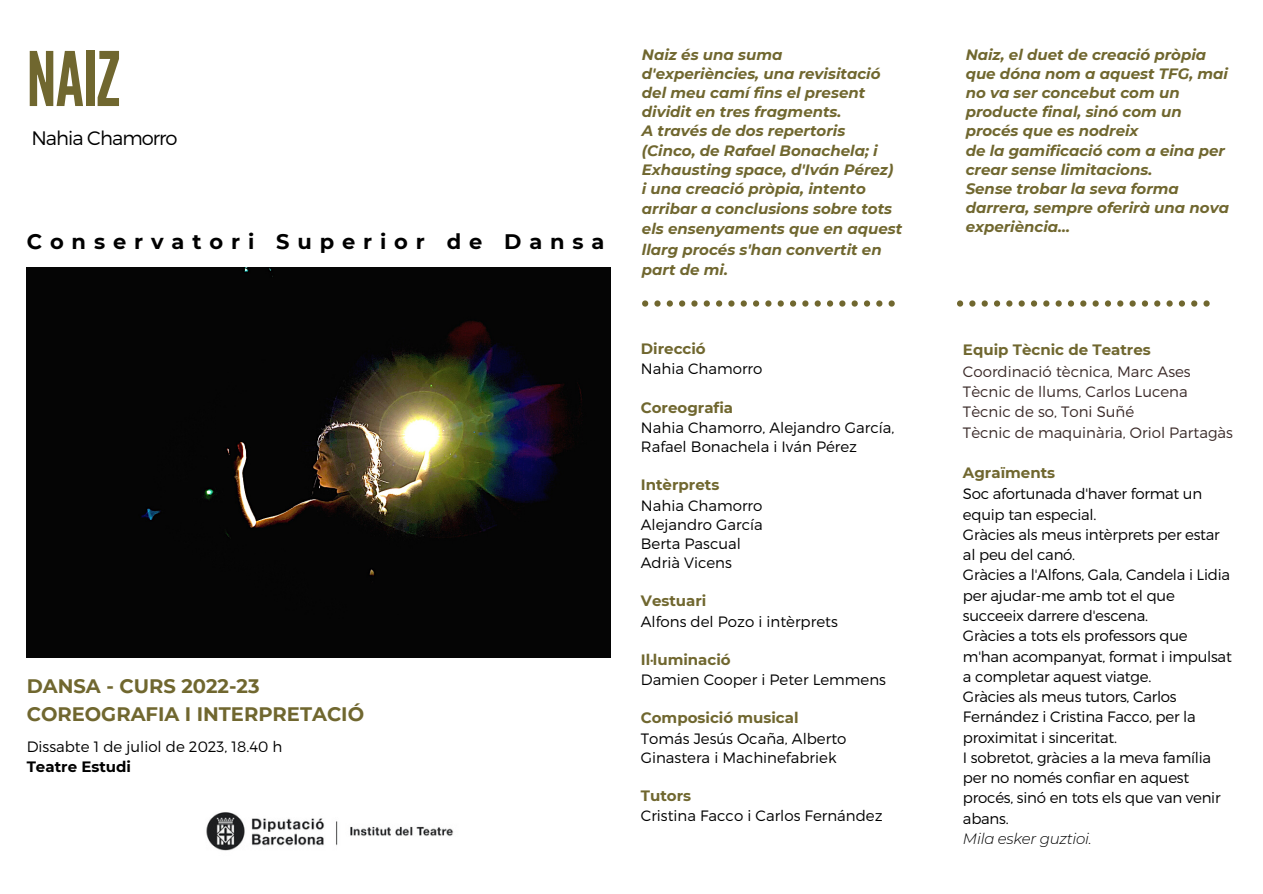
<style>
.page{position:relative;width:1263px;height:894px;background:#fff}
.page>*{position:absolute;margin:0;border:0;box-sizing:border-box;transform-origin:0 0}
.t1{font:75px "League Gothic";color:#70672f}
.t2{font:700 21px "Montserrat";letter-spacing:.375em;color:#000}
.t3{font:700 19.5px "Montserrat";color:#70672f}
.t4{font:300 19.5px "Montserrat";letter-spacing:-.045em;color:#000}
.t5{font:300 15px/20.2px "Montserrat";letter-spacing:-.015em;color:#000}
.t6{font:italic 700 15px/19px "Montserrat";color:#70672f}
.t7{font:300 15px "Montserrat";color:#3a2a28}
.t8{font:700 15px "Montserrat";color:#70672f}
.t9{font:italic 300 15px "Montserrat";letter-spacing:-.015em;color:#000}
.t10{font:700 15px "Montserrat";color:#000}
</style>
<div class="page">
<img style="left:206px;top:812px;width:248px;height:39px">
<img style="left:27px;top:268px;width:583px;height:389px">
<svg style="left:642px;top:300px;width:6px;height:6px"></svg>
<svg style="left:654px;top:300px;width:7px;height:6px"></svg>
<svg style="left:667px;top:300px;width:6px;height:6px"></svg>
<svg style="left:679px;top:300px;width:6px;height:6px"></svg>
<svg style="left:691px;top:300px;width:6px;height:6px"></svg>
<svg style="left:704px;top:300px;width:6px;height:6px"></svg>
<svg style="left:716px;top:300px;width:6px;height:6px"></svg>
<svg style="left:728px;top:300px;width:6px;height:6px"></svg>
<svg style="left:741px;top:300px;width:6px;height:6px"></svg>
<svg style="left:753px;top:300px;width:6px;height:6px"></svg>
<svg style="left:765px;top:300px;width:6px;height:6px"></svg>
<svg style="left:778px;top:300px;width:6px;height:6px"></svg>
<svg style="left:790px;top:300px;width:6px;height:6px"></svg>
<svg style="left:802px;top:300px;width:6px;height:6px"></svg>
<svg style="left:815px;top:300px;width:6px;height:6px"></svg>
<svg style="left:827px;top:300px;width:6px;height:6px"></svg>
<svg style="left:839px;top:300px;width:6px;height:6px"></svg>
<svg style="left:852px;top:300px;width:6px;height:6px"></svg>
<svg style="left:864px;top:300px;width:6px;height:6px"></svg>
<svg style="left:876px;top:300px;width:6px;height:6px"></svg>
<svg style="left:889px;top:300px;width:6px;height:6px"></svg>
<svg style="left:957px;top:300px;width:6px;height:6px"></svg>
<svg style="left:969px;top:300px;width:6px;height:6px"></svg>
<svg style="left:982px;top:300px;width:6px;height:6px"></svg>
<svg style="left:994px;top:300px;width:6px;height:6px"></svg>
<svg style="left:1006px;top:300px;width:6px;height:6px"></svg>
<svg style="left:1019px;top:300px;width:6px;height:6px"></svg>
<svg style="left:1031px;top:300px;width:6px;height:6px"></svg>
<svg style="left:1043px;top:300px;width:6px;height:6px"></svg>
<svg style="left:1056px;top:300px;width:6px;height:6px"></svg>
<svg style="left:1068px;top:300px;width:6px;height:6px"></svg>
<svg style="left:1080px;top:300px;width:6px;height:6px"></svg>
<svg style="left:1092px;top:300px;width:7px;height:6px"></svg>
<svg style="left:1105px;top:300px;width:6px;height:6px"></svg>
<svg style="left:1117px;top:300px;width:6px;height:6px"></svg>
<svg style="left:1129px;top:300px;width:7px;height:6px"></svg>
<svg style="left:1142px;top:300px;width:6px;height:6px"></svg>
<svg style="left:1154px;top:300px;width:6px;height:6px"></svg>
<svg style="left:1166px;top:300px;width:7px;height:6px"></svg>
<svg style="left:1179px;top:300px;width:6px;height:6px"></svg>
<svg style="left:1191px;top:300px;width:6px;height:6px"></svg>
<svg style="left:1203px;top:300px;width:7px;height:6px"></svg>
<p class="t1" style="left:27px;top:36px;width:95px">NAIZ</p>
<p class="t4" style="left:31px;top:125px;width:148px">Nahia Chamorro</p>
<p class="t2" style="left:27px;top:228px;width:579px">Conservatori Superior de Dansa</p>
<p class="t3" style="left:27px;top:674px;width:234px">DANSA - CURS 2022-23</p>
<p class="t3" style="left:27px;top:702px;width:339px">COREOGRAFIA I INTERPRETACIÓ</p>
<p class="t5" style="left:27px;top:735px;width:257px">Dissabte 1 de juliol de 2023, 18.40 h</p>
<p class="t10" style="left:27px;top:757px;width:106px">Teatre Estudi</p>
<p class="t6" style="left:642px;top:45px;width:240px">Naiz és una suma d'experiències, una revisitació del meu camí fins el present dividit en tres fragments.</p>
<p class="t6" style="left:642px;top:121px;width:253px">A través de dos repertoris (Cinco, de Rafael Bonachela; i<br>Exhausting space, d'Iván Pérez)</p>
<p class="t6" style="left:642px;top:178px;width:262px;line-height:20.2px">i una creació pròpia, intento arribar a conclusions sobre tots els ensenyaments que en aquest llarg procés s'han convertit en part de mi.</p>
<p class="t8" style="left:641px;top:339px;width:66px">Direcció</p>
<p class="t5" style="left:641px;top:358px;width:123px">Nahia Chamorro</p>
<p class="t8" style="left:641px;top:398px;width:94px">Coreografia</p>
<p class="t5" style="left:641px;top:417px;width:255px;line-height:19px">Nahia Chamorro, Alejandro García,<br>Rafael Bonachela i Iván Pérez</p>
<p class="t8" style="left:641px;top:475px;width:80px">Intèrprets</p>
<p class="t5" style="left:641px;top:494px;width:123px">Nahia Chamorro</p>
<p class="t5" style="left:641px;top:513px;width:123px">Alejandro García</p>
<p class="t5" style="left:641px;top:532px;width:102px">Berta Pascual</p>
<p class="t5" style="left:641px;top:551px;width:93px">Adrià Vicens</p>
<p class="t8" style="left:641px;top:591px;width:67px">Vestuari</p>
<p class="t5" style="left:641px;top:610px;width:198px">Alfons del Pozo i intèrprets</p>
<p class="t8" style="left:641px;top:650px;width:91px">Il·luminació</p>
<p class="t5" style="left:641px;top:668px;width:247px">Damien Cooper i Peter Lemmens</p>
<p class="t8" style="left:641px;top:708px;width:159px">Composició musical</p>
<p class="t5" style="left:641px;top:727px;width:207px;line-height:19px">Tomás Jesús Ocaña, Alberto<br>Ginastera i Machinefabriek</p>
<p class="t8" style="left:641px;top:786px;width:52px">Tutors</p>
<p class="t5" style="left:641px;top:804px;width:243px">Cristina Facco i Carlos Fernández</p>
<p class="t6" style="left:966px;top:45px;width:264px">Naiz, el duet de creació pròpia que dóna nom a aquest TFG, mai no va ser concebut com un producte final, sinó com un procés que es nodreix</p>
<p class="t6" style="left:966px;top:141px;width:261px">de la gamificació com a eina per crear sense limitacions.</p>
<p class="t6" style="left:966px;top:179px;width:265px">Sense trobar la seva forma darrera, sempre oferirà una nova experiència…</p>
<p class="t8" style="left:963px;top:341px;width:189px">Equip Tècnic de Teatres</p>
<p class="t7" style="left:963px;top:361px;width:229px">Coordinació tècnica, Marc Ases</p>
<p class="t7" style="left:963px;top:382px;width:226px">Tècnic de llums, Carlos Lucena</p>
<p class="t7" style="left:963px;top:402px;width:173px">Tècnic de so, Toni Suñé</p>
<p class="t7" style="left:963px;top:422px;width:272px">Tècnic de maquinària, Oriol Partagàs</p>
<p class="t8" style="left:963px;top:463px;width:94px">Agraïments</p>
<p class="t5" style="left:963px;top:483px;width:241px">Soc afortunada d'haver format un equip tan especial.</p>
<p class="t5" style="left:963px;top:523px;width:258px">Gràcies als meus intèrprets per estar al peu del canó.</p>
<p class="t5" style="left:963px;top:564px;width:269px">Gràcies a l'Alfons, Gala, Candela i Lidia per ajudar-me amb tot el que succeeix darrere d'escena.</p>
<p class="t5" style="left:963px;top:625px;width:270px">Gràcies a tots els professors que m'han acompanyat, format i impulsat a completar aquest viatge.</p>
<p class="t5" style="left:963px;top:685px;width:234px">Gràcies als meus tutors, Carlos<br>Fernández i Cristina Facco, per la proximitat i sinceritat.</p>
<p class="t5" style="left:963px;top:746px;width:259px">I sobretot, gràcies a la meva família per no només confiar en aquest procés, sinó en tots els que van venir abans.</p>
<p class="t9" style="left:963px;top:829px;width:130px">Mila esker guztioi.</p>
</div>
